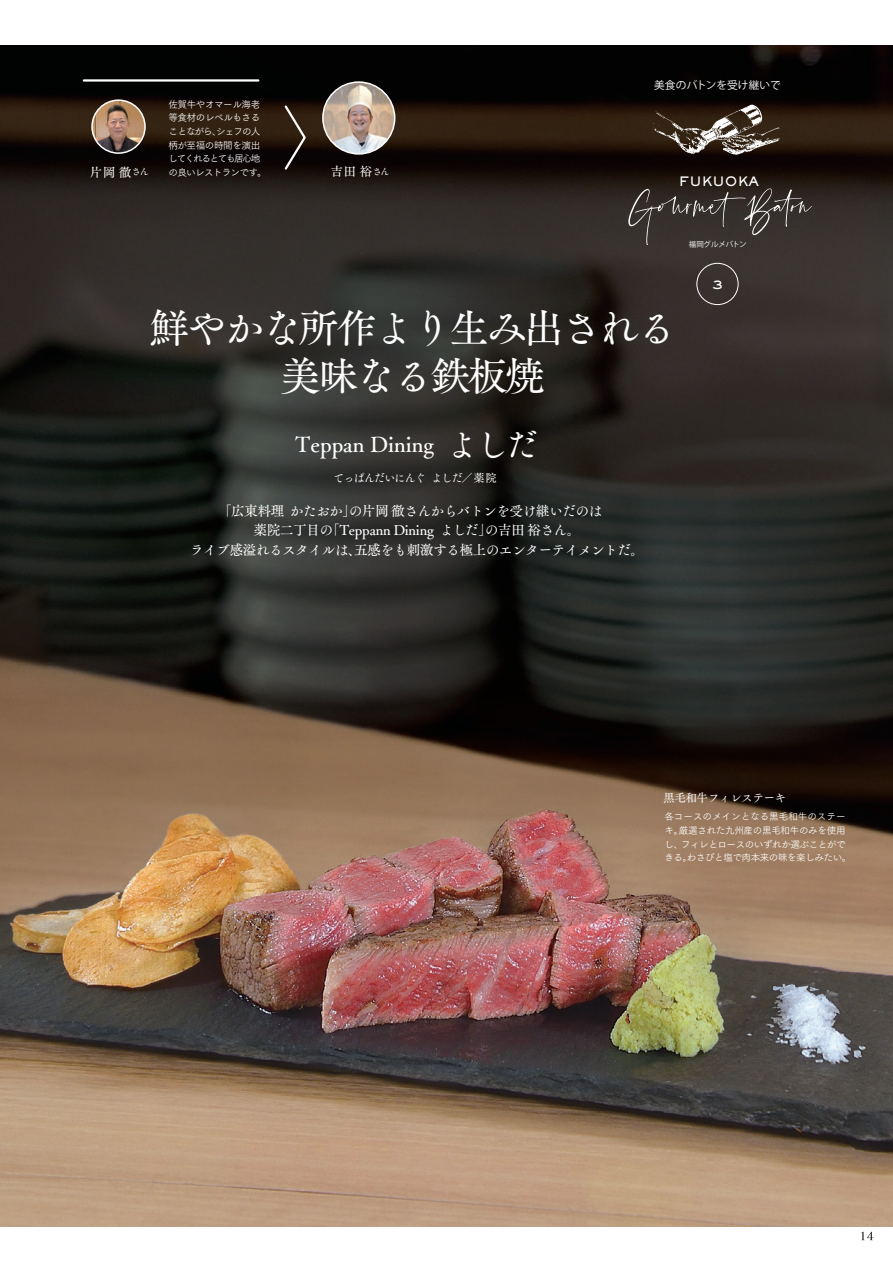
<style>
.page{position:relative;width:893px;height:1263px;background:#fff}
.page>*{position:absolute;margin:0;border:0;box-sizing:border-box;transform-origin:0 0}
.t1{font:40.5px/48.2px "Tsuku A Old Min Pr 6 M";letter-spacing:-.075em;color:#fff;text-align:center}
.t2{font:21.3px "Tsuku A Old Min Pr 6 M";color:#fff}
.t3{font:13.8px "Tsuku A Old Min Pr 6 M";letter-spacing:-.05em;color:#fff}
.t4{font:12.75px "Tsuku A Old Min Pr 6 M";color:#fff}
.t5{font:800 12.75px "Sackers Gothic Std";color:#fff}
.t6{font:11.7px "Tsuku A Old Min Pr 6 M";letter-spacing:-.05em;color:#fff}
.t7{font:11.25px "Tsuku A Old Min Pr 6 M";letter-spacing:-.1em;color:#fff}
.t8{font:10.65px "Koz Go Pr 6 N";letter-spacing:.005em;color:#fff}
.t9{font:9.6px/13.5px "Tsuku Go Pro R";letter-spacing:-.05em;color:#fff}
.t10{font:9.6px/13.5px "Tsuku Go Pro R";letter-spacing:-.07em;color:#fff}
.t11{font:7.5px "Koz Go Pr 6 N";letter-spacing:-.015em;color:#fff}
.s1{font-size:9.6px}
.s2{font-size:33px}
</style>
<div class="page">
<svg style="left:861px;top:1231px;width:12px;height:9px"></svg>
<img style="left:0;top:45px;width:893px;height:1181px">
<img style="left:92px;top:100px;width:53px;height:53px;border-radius:26px">
<div style="left:91px;top:99px;width:55px;height:55px;border:2px solid #fff;border-radius:50%"></div>
<div style="left:697px;top:263px;width:41px;height:42px;border:1px solid #fff;border-radius:50%"></div>
<svg style="left:628px;top:188px;width:184px;height:57px"></svg>
<img style="left:648px;top:93px;width:138px;height:84px">
<hr style="left:84px;top:79px;width:174px;height:3px;background:#fff">
<svg style="left:283px;top:104px;width:24px;height:68px"></svg>
<img style="left:323px;top:82px;width:72px;height:72px;border-radius:36px">
<div style="left:322px;top:81px;width:73px;height:74px;border:2px solid #fff;border-radius:50%"></div>
<p class="t10" style="left:169px;top:97px;width:100px">佐賀牛やオマール海老等食材のレベルもさることながら、シェフの人柄が至福の時間を演出してくれるとても居心地の良いレストランです。</p>
<p class="t4" style="left:90px;top:161px;width:61px">片岡 徹<span class="s1">さん</span></p>
<p class="t4" style="left:331px;top:160px;width:61px">吉田 裕<span class="s1">さん</span></p>
<p class="t8" style="left:654px;top:79px;width:128px">美食のバトンを受け継いで</p>
<p class="t5" style="left:679px;top:172px;width:82px">FUKUOKA</p>
<p class="t11" style="left:689px;top:240px;width:59px">福岡グルメバトン</p>
<p class="t5" style="left:712px;top:275px;width:13px">3</p>
<h1 class="t1" style="left:149px;top:302px;width:529px">鮮やかな所作より生み出される美味なる鉄板焼</h1>
<h2 class="t2" style="left:295px;top:426px;width:244px">Teppan Dining <span class="s2">よしだ</span></h2>
<p class="t7" style="left:333px;top:468px;width:165px">てっぱんだいにんぐよしだ／薬院</p>
<p class="t3" style="left:218px;top:498px;width:386px">「広東料理 かたおか」の片岡 徹さんからバトンを受け継いだのは</p>
<p class="t3" style="left:254px;top:518px;width:328px">薬院二丁目の「Teppann Dining よしだ」の吉田 裕さん。</p>
<p class="t3" style="left:190px;top:538px;width:456px">ライブ感溢れるスタイルは、五感をも刺激する極上のエンターテイメントだ。</p>
<p class="t6" style="left:663px;top:787px;width:125px">黒毛和牛フィレステーキ</p>
<p class="t9" style="left:664px;top:809px;width:189px">各コースのメインとなる黒毛和牛のステーキ。厳選された九州産の黒毛和牛のみを使用し、フィレとロースのいずれか選ぶことができる。わさびと塩で肉本来の味を楽しみたい。</p>
</div>
